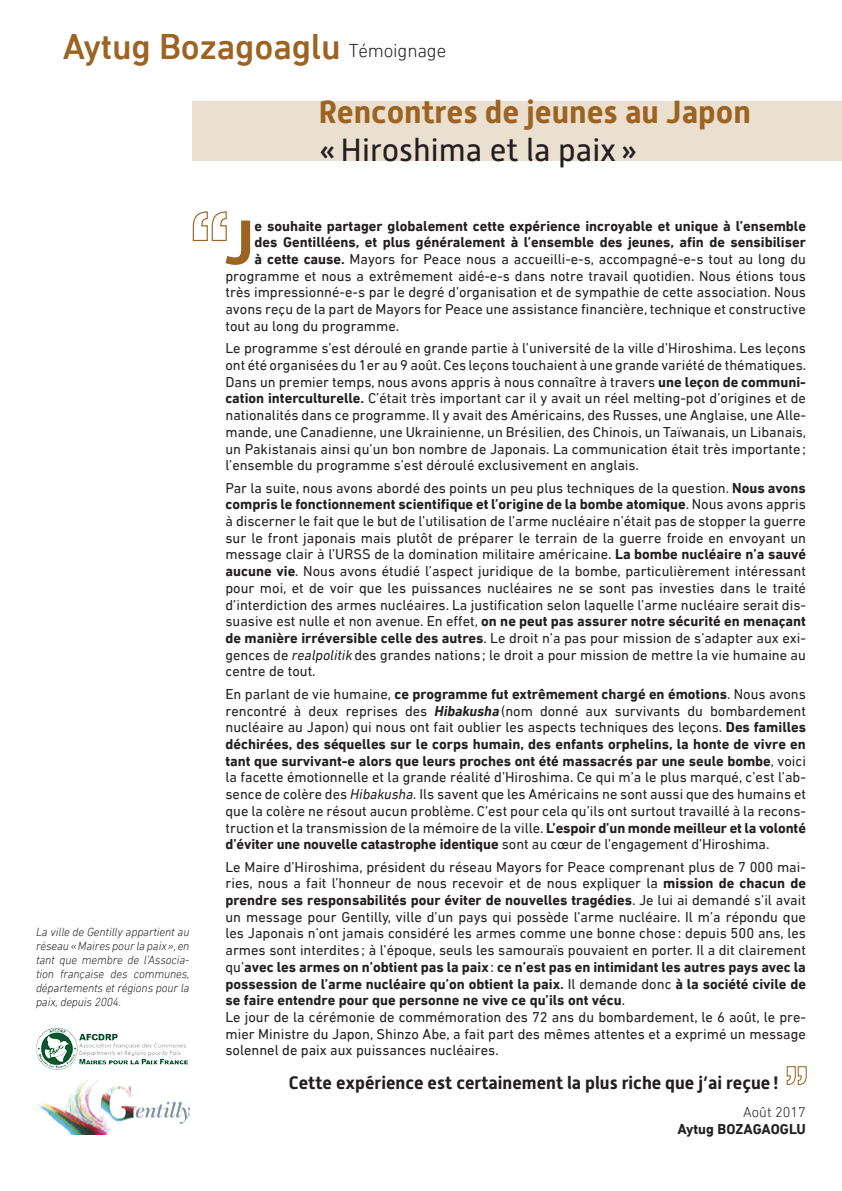
<style>
.page{position:relative;width:842px;height:1191px;background:#fff}
.page>*{position:absolute;margin:0;border:0;box-sizing:border-box;transform-origin:0 0}
.t1{font:700 62.4px "Alwyn New";color:#9c6322}
.t2{font:500 36.4px "DIN Next LT Pro";letter-spacing:-.01em;color:#9c6322}
.t3{font:700 32px "Alwyn New";color:#9c6322}
.t4{font:32px "Alwyn New";color:#231f20}
.t5{font:700 18px "Alwyn New";color:#231f20}
.t6{font:14.5px/16.7px "DIN Next LT Pro";color:#231f20;text-align:justify}
.t7{font:700 14.5px "DIN Next LT Pro";color:#231f20}
.t8{font:300 14.5px "DIN Next LT Pro";color:#231f20}
.t9{font:italic 300 12px/14px "DIN Next LT Pro";letter-spacing:-.01em;color:#231f20;text-align:justify}
.s1{font-weight:300;font-size:19px;color:#231f20}
.s2{font-weight:700}
.s3{font-style:italic}
.s4{font-weight:700;font-style:italic}
</style>
<div class="page">
<div style="left:193px;top:101px;width:649px;height:60px;background:#ebdfd0"></div>
<svg style="left:192px;top:211px;width:35px;height:30px"></svg>
<svg style="left:786px;top:1066px;width:21px;height:19px"></svg>
<img style="left:37px;top:1080px;width:152px;height:54px">
<img style="left:36px;top:1027px;width:152px;height:43px">
<h2 class="t2" style="left:63px;top:25px;width:385px">Aytug Bozagoaglu <span class="s1">Témoignage</span></h2>
<h3 class="t3" style="left:318px;top:93px;width:434px">Rencontres de jeunes au Japon</h3>
<h3 class="t4" style="left:318px;top:132px;width:321px">«Hiroshima et la paix»</h3>
<p class="t9" style="left:36px;top:924px;width:155px">La ville de Gentilly appartient au réseau «Maires pour la paix», en tant que membre de l’Associa&shy;tion française des communes, départements et régions pour la paix, depuis 2004.</p>
<h1 class="t1" style="left:224px;top:206px;width:32px">J</h1>
<p class="t7" style="left:255px;top:217px;width:553px">e souhaite partager globalement cette expérience incroyable et unique à l’ensemble</p>
<p class="t7" style="left:255px;top:234px;width:553px">des Gentilléens, et plus généralement à l’ensemble des jeunes, afin de sensibiliser</p>
<p class="t6" style="left:255px;top:251px;width:553px"><span class="s2">à cette cause.</span> Mayors for Peace nous a accueilli-e-s, accompagné-e-s tout au long du</p>
<p class="t6" style="left:225px;top:267px;width:582px">programme et nous a extrêmement aidé-e-s dans notre travail quotidien. Nous étions tous</p>
<p class="t6" style="left:225px;top:284px;width:582px">très impressionné-e-s par le degré d’organisation et de sympathie de cette association. Nous</p>
<p class="t6" style="left:225px;top:301px;width:582px">avons reçu de la part de Mayors for Peace une assistance financière, technique et constructive</p>
<p class="t6" style="left:225px;top:317px;width:175px">tout au long du programme.</p>
<p class="t6" style="left:225px;top:340px;width:582px">Le programme s’est déroulé en grande partie à l’université de la ville d’Hiroshima. Les leçons ont été organisées du 1er au 9 août. Ces leçons touchaient à une grande variété de thématiques.<br>Dans un premier temps, nous avons appris à nous connaître à travers <span class="s2">une leçon de communi&shy;cation interculturelle.</span> C’était très important car il y avait un réel melting-pot d’origines et de nationalités dans ce programme. Il y avait des Américains, des Russes, une Anglaise, une Alle&shy;mande, une Canadienne, une Ukrainienne, un Brésilien, des Chinois, un Taïwanais, un Libanais, un Pakistanais ainsi qu’un bon nombre de Japonais. La communication était très importante; l’ensemble du programme s’est déroulé exclusivement en anglais.</p>
<p class="t6" style="left:225px;top:479px;width:582px">Par la suite, nous avons abordé des points un peu plus techniques de la question. <span class="s2">Nous avons compris le fonctionnement scientifique et l’origine de la bombe atomique</span>. Nous avons appris à discerner le fait que le but de l’utilisation de l’arme nucléaire n’était pas de stopper la guerre sur le front japonais mais plutôt de préparer le terrain de la guerre froide en envoyant un message clair à l’URSS de la domination militaire américaine. <span class="s2">La bombe nucléaire n’a sauvé aucune vie</span>. Nous avons étudié l’aspect juridique de la bombe, particulièrement intéressant pour moi, et de voir que les puissances nucléaires ne se sont pas investies dans le traité d’interdiction des armes nucléaires. La justification selon laquelle l’arme nucléaire serait dis&shy;suasive est nulle et non avenue. En effet, <span class="s2">on ne peut pas assurer notre sécurité en menaçant de manière irréversible celle des autres</span>. Le droit n’a pas pour mission de s’adapter aux exi&shy;gences de <span class="s3">realpolitik</span>des grandes nations ; le droit a pour mission de mettre la vie humaine au centre de tout.</p>
<p class="t6" style="left:225px;top:685px;width:582px">En parlant de vie humaine, <span class="s2">ce programme fut extrêmement chargé en émotions</span>. Nous avons rencontré à deux reprises des <span class="s4">Hibakusha</span>(nom donné aux survivants du bombardement nucléaire au Japon) qui nous ont fait oublier les aspects techniques des leçons. <span class="s2">Des familles déchirées, des séquelles sur le corps humain, des enfants orphelins, la honte de vivre en tant que survivant-e alors que leurs proches ont été massacrés par une seule bombe</span>, voici la facette émotionnelle et la grande réalité d’Hiroshima. Ce qui m’a le plus marqué, c’est l’ab&shy;sence de colère des <span class="s3">Hibakusha.</span> Ils savent que les Américains ne sont aussi que des humains et que la colère ne résout aucun problème. C’est pour cela qu’ils ont surtout travaillé à la recons&shy;truction et la transmission de la mémoire de la ville. <span class="s2">L’espoir d’un monde meilleur et la volonté d’éviter une nouvelle catastrophe identique</span> sont au cœur de l’engagement d’Hiroshima.</p>
<p class="t6" style="left:225px;top:858px;width:582px;text-align:left">Le Maire d’Hiroshima, président du réseau Mayors for Peace comprenant plus de 7 000 mai&shy;ries, nous a fait l’honneur de nous recevoir et de nous expliquer la <span class="s2">mission de chacun de prendre ses responsabilités pour éviter de nouvelles tragédies</span>. Je lui ai demandé s’il avait un message pour Gentilly, ville d’un pays qui possède l’arme nucléaire. Il m’a répondu que les Japonais n’ont jamais considéré les armes comme une bonne chose: depuis 500 ans, les armes sont interdites ; à l’époque, seuls les samouraïs pouvaient en porter. Il a dit clairement qu’<span class="s2">avec les armes on n’obtient pas la paix</span>: <span class="s2">ce n’est pas en intimidant les autres pays avec la possession de l’arme nucléaire qu’on obtient la paix.</span> Il demande donc <span class="s2">à la société civile de se faire entendre pour que personne ne vive ce qu’ils ont vécu</span>.<br>Le jour de la cérémonie de commémoration des 72 ans du bombardement, le 6 août, le pre&shy;mier Ministre du Japon, Shinzo Abe, a fait part des mêmes attentes et a exprimé un message solennel de paix aux puissances nucléaires.</p>
<p class="t5" style="left:289px;top:1072px;width:492px">Cette expérience est certainement la plus riche que j’ai reçue!</p>
<p class="t8" style="left:743px;top:1104px;width:64px">Août 2017</p>
<p class="t7" style="left:677px;top:1120px;width:130px">Aytug BOZAGAOGLU</p>
</div>
